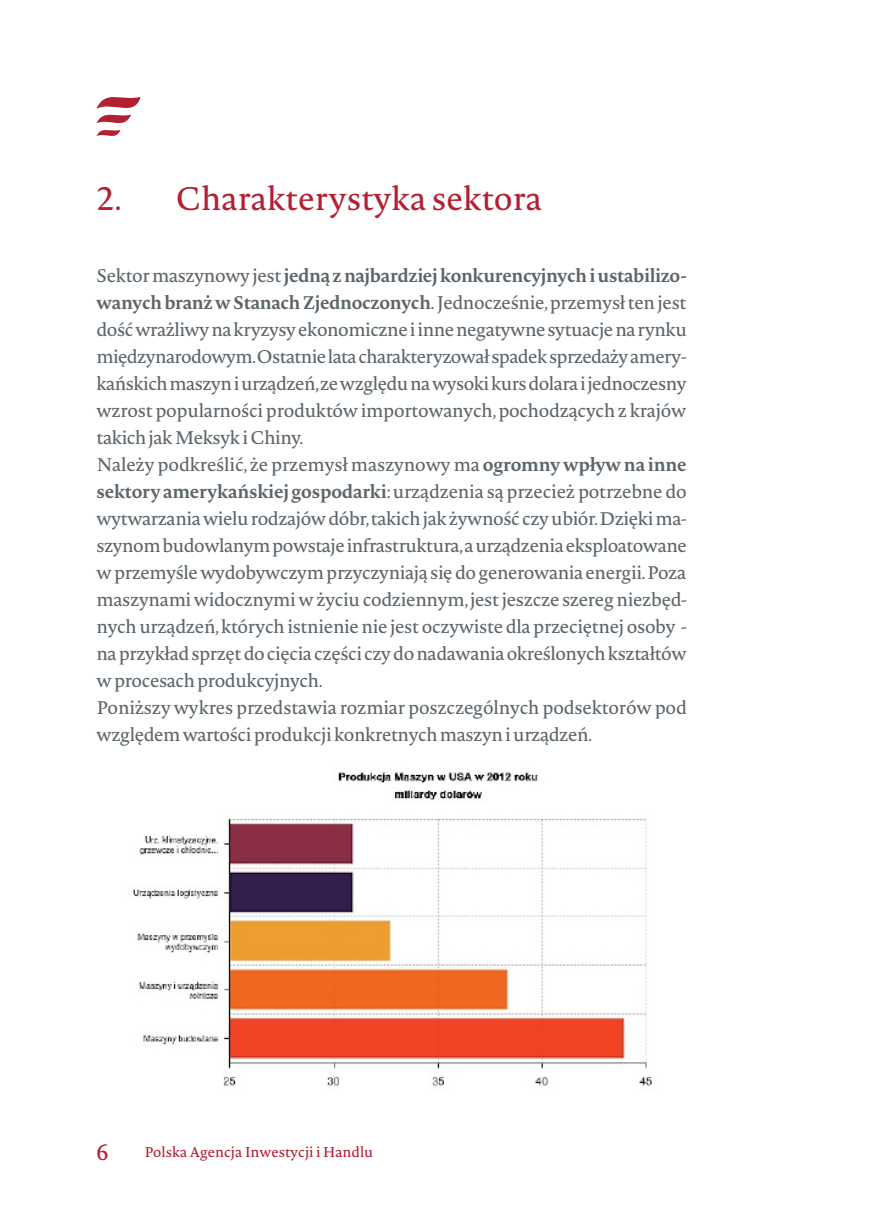
<style>
.page{position:relative;width:874px;height:1225px;background:#fff}
.page>*{position:absolute;margin:0;border:0;box-sizing:border-box;transform-origin:0 0}
.rozdzial{font:32px "Novel Pro";color:#b41f32}
.t1{font:22px "Novel Pro";color:#b41f32}
.normalny{font:18px/27px "Novel Pro";letter-spacing:-.025em;color:#5c656b;text-align:justify}
.t2{font:14px "Novel Pro";color:#b41f32}
.s1{font-weight:700}
</style>
<div class="page">
<img style="left:133px;top:772px;width:519px;height:314px">
<svg style="left:96px;top:97px;width:44px;height:39px"></svg>
<p class="rozdzial" style="left:96px;top:174px;width:447px">2. Charakterystyka sektora</p>
<p class="normalny" style="left:96px;top:262px;width:591px">Sektor maszynowy jest <span class="s1">jedną z najbardziej konkurencyjnych i ustabilizo&shy;wanych branż w Stanach Zjednoczonych</span>. Jednocześnie, przemysł ten jest dość wrażliwy na kryzysy ekonomiczne i inne negatywne sytuacje na rynku międzynarodowym.Ostatnie lata charakteryzował spadek sprzedaży amery&shy;kańskich maszyn i urządzeń,ze względu na wysoki kurs dolara i jednoczesny wzrost popularności produktów importowanych, pochodzących z krajów takich jak Meksyk i Chiny.</p>
<p class="normalny" style="left:96px;top:451px;width:591px">Należy podkreślić, że przemysł maszynowy ma <span class="s1">ogromny wpływ na inne sektory amerykańskiej gospodarki</span>: urządzenia są przecież potrzebne do wytwarzania wielu rodzajów dóbr, takich jak żywność czy ubiór. Dzięki ma&shy;szynom budowlanym powstaje infrastruktura, a urządzenia eksploatowane w przemyśle wydobywczym przyczyniają się do generowania energii. Poza maszynami widocznymi w życiu codziennym, jest jeszcze szereg niezbęd&shy;nych urządzeń, których istnienie nie jest oczywiste dla przeciętnej osoby - na przykład sprzęt do cięcia części czy do nadawania określonych kształtów w procesach produkcyjnych.</p>
<p class="normalny" style="left:96px;top:694px;width:591px">Poniższy wykres przedstawia rozmiar poszczególnych podsektorów pod względem wartości produkcji konkretnych maszyn i urządzeń.</p>
<p class="t1" style="left:96px;top:1135px;width:14px">6</p>
<p class="t2" style="left:144px;top:1141px;width:230px">Polska Agencja Inwestycji i Handlu</p>
</div>
